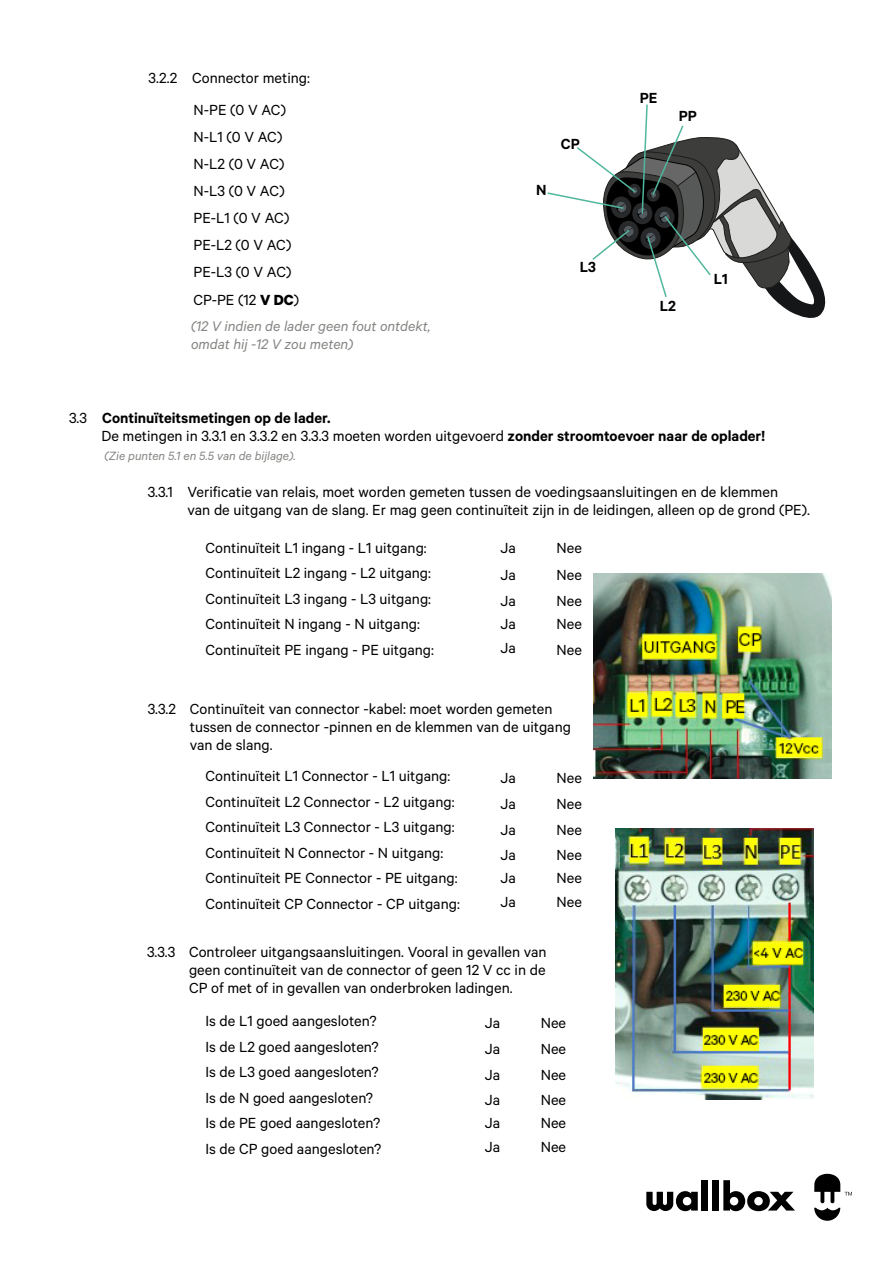
<style>
.page{position:relative;width:893px;height:1263px;background:#fff}
.page>*{position:absolute;margin:0;border:0;box-sizing:border-box;transform-origin:0 0}
.t1{font:16.5px/25.5px "Calibre";color:#000}
.t2{font:600 16.5px/18px "Calibre";color:#000}
.t3{font:italic 15.75px/18px "Calibre";color:#858582}
.t4{font:italic 13.5px "Calibre";color:#858582}
.s1{font-weight:700}
.s2{font-weight:400}
</style>
<div class="page">
<svg style="left:814px;top:1174px;width:38px;height:47px"></svg>
<svg style="left:646px;top:1191px;width:52px;height:20px"></svg>
<div style="left:701px;top:1180px;width:7px;height:30px;background:#000"></div>
<div style="left:712px;top:1180px;width:7px;height:30px;background:#000"></div>
<svg style="left:723px;top:1180px;width:72px;height:31px"></svg>
<svg style="left:547px;top:104px;width:279px;height:214px"></svg>
<img style="left:594px;top:574px;width:237px;height:204px">
<img style="left:615px;top:829px;width:199px;height:271px">
<p class="t1" style="left:149px;top:65px;width:163px">3.2.2 Connector meting:</p>
<p class="t1" style="left:194px;top:96px;width:99px;line-height:27px">N-PE (0 V AC)<br>N-L1 (0 V AC)<br>N-L2 (0 V AC)<br>N-L3 (0 V AC)<br>PE-L1 (0 V AC)<br>PE-L2 (0 V AC)<br>PE-L3 (0 V AC)</p>
<p class="t1" style="left:194px;top:287px;width:107px">CP-PE (12 <span class="s1">V DC</span>)</p>
<p class="t3" style="left:191px;top:317px;width:241px">(12 V indien de lader geen fout ontdekt, omdat hij -12 V zou meten)</p>
<p class="t2" style="left:536px;top:180px;width:12px">N</p>
<p class="t2" style="left:561px;top:134px;width:20px">CP</p>
<p class="t2" style="left:580px;top:258px;width:18px">L3</p>
<p class="t2" style="left:640px;top:89px;width:19px">PE</p>
<p class="t2" style="left:679px;top:106px;width:20px">PP</p>
<p class="t2" style="left:660px;top:297px;width:18px">L2</p>
<p class="t2" style="left:714px;top:269px;width:16px">L1</p>
<p class="t2" style="left:101px;top:408px;width:665px;text-indent:-32px"><span class="s2">3.3</span> Continuïteitsmetingen op de lader.<br><span class="s2">De metingen in 3.3.1 en 3.3.2 en 3.3.3 moeten worden uitgevoerd</span> zonder stroomtoevoer naar de oplader!</p>
<p class="t4" style="left:105px;top:448px;width:193px">(Zie punten 5.1 en 5.5 van de bijlage).</p>
<p class="t1" style="left:188px;top:482px;width:624px;line-height:18px;text-indent:-40px">3.3.1 Verificatie van relais, moet worden gemeten tussen de voedingsaansluitingen en de klemmen<br>van de uitgang van de slang. Er mag geen continuïteit zijn in de leidingen, alleen op de grond (PE).</p>
<p class="t1" style="left:205px;top:534px;width:230px">Continuïteit L1 ingang - L1 uitgang:<br>Continuïteit L2 ingang - L2 uitgang:<br>Continuïteit L3 ingang - L3 uitgang:<br>Continuïteit N ingang - N uitgang:<br>Continuïteit PE ingang - PE uitgang:</p>
<p class="t1" style="left:501px;top:535px;width:17px">Ja</p>
<p class="t1" style="left:556px;top:535px;width:27px">Nee</p>
<p class="t1" style="left:501px;top:561px;width:17px">Ja</p>
<p class="t1" style="left:556px;top:561px;width:27px">Nee</p>
<p class="t1" style="left:501px;top:587px;width:17px">Ja</p>
<p class="t1" style="left:556px;top:587px;width:27px">Nee</p>
<p class="t1" style="left:501px;top:611px;width:17px">Ja</p>
<p class="t1" style="left:556px;top:611px;width:27px">Nee</p>
<p class="t1" style="left:501px;top:635px;width:17px">Ja</p>
<p class="t1" style="left:556px;top:636px;width:27px">Nee</p>
<p class="t1" style="left:190px;top:699px;width:383px;line-height:18px;text-indent:-42px">3.3.2 Continuïteit van connector -kabel: moet worden gemeten tussen de connector -pinnen en de klemmen van de uitgang van de slang.</p>
<p class="t1" style="left:205px;top:763px;width:256px">Continuïteit L1 Connector - L1 uitgang:<br>Continuïteit L2 Connector - L2 uitgang:<br>Continuïteit L3 Connector - L3 uitgang:<br>Continuïteit N Connector - N uitgang:<br>Continuïteit PE Connector - PE uitgang:<br>Continuïteit CP Connector - CP uitgang:</p>
<p class="t1" style="left:501px;top:764px;width:17px">Ja</p>
<p class="t1" style="left:556px;top:764px;width:27px">Nee</p>
<p class="t1" style="left:501px;top:791px;width:17px">Ja</p>
<p class="t1" style="left:556px;top:791px;width:27px">Nee</p>
<p class="t1" style="left:501px;top:816px;width:17px">Ja</p>
<p class="t1" style="left:556px;top:816px;width:27px">Nee</p>
<p class="t1" style="left:501px;top:841px;width:17px">Ja</p>
<p class="t1" style="left:556px;top:841px;width:27px">Nee</p>
<p class="t1" style="left:501px;top:864px;width:17px">Ja</p>
<p class="t1" style="left:556px;top:864px;width:27px">Nee</p>
<p class="t1" style="left:501px;top:888px;width:17px">Ja</p>
<p class="t1" style="left:556px;top:888px;width:27px">Nee</p>
<p class="t1" style="left:189px;top:943px;width:359px;line-height:18px;text-align:justify;text-indent:-42px">3.3.3 Controleer uitgangsaansluitingen. Vooral in gevallen van geen continuïteit van de connector of geen 12 V cc in de CP of met of in gevallen van onderbroken ladingen.</p>
<p class="t1" style="left:205px;top:1008px;width:177px">Is de L1 goed aangesloten?<br>Is de L2 goed aangesloten?<br>Is de L3 goed aangesloten?<br>Is de N goed aangesloten?<br>Is de PE goed aangesloten?<br>Is de CP goed aangesloten?</p>
<p class="t1" style="left:485px;top:1009px;width:17px">Ja</p>
<p class="t1" style="left:541px;top:1009px;width:27px">Nee</p>
<p class="t1" style="left:485px;top:1036px;width:17px">Ja</p>
<p class="t1" style="left:541px;top:1036px;width:27px">Nee</p>
<p class="t1" style="left:485px;top:1061px;width:17px">Ja</p>
<p class="t1" style="left:541px;top:1061px;width:27px">Nee</p>
<p class="t1" style="left:485px;top:1087px;width:17px">Ja</p>
<p class="t1" style="left:541px;top:1087px;width:27px">Nee</p>
<p class="t1" style="left:485px;top:1109px;width:17px">Ja</p>
<p class="t1" style="left:541px;top:1109px;width:27px">Nee</p>
<p class="t1" style="left:485px;top:1133px;width:17px">Ja</p>
<p class="t1" style="left:541px;top:1133px;width:27px">Nee</p>
</div>
